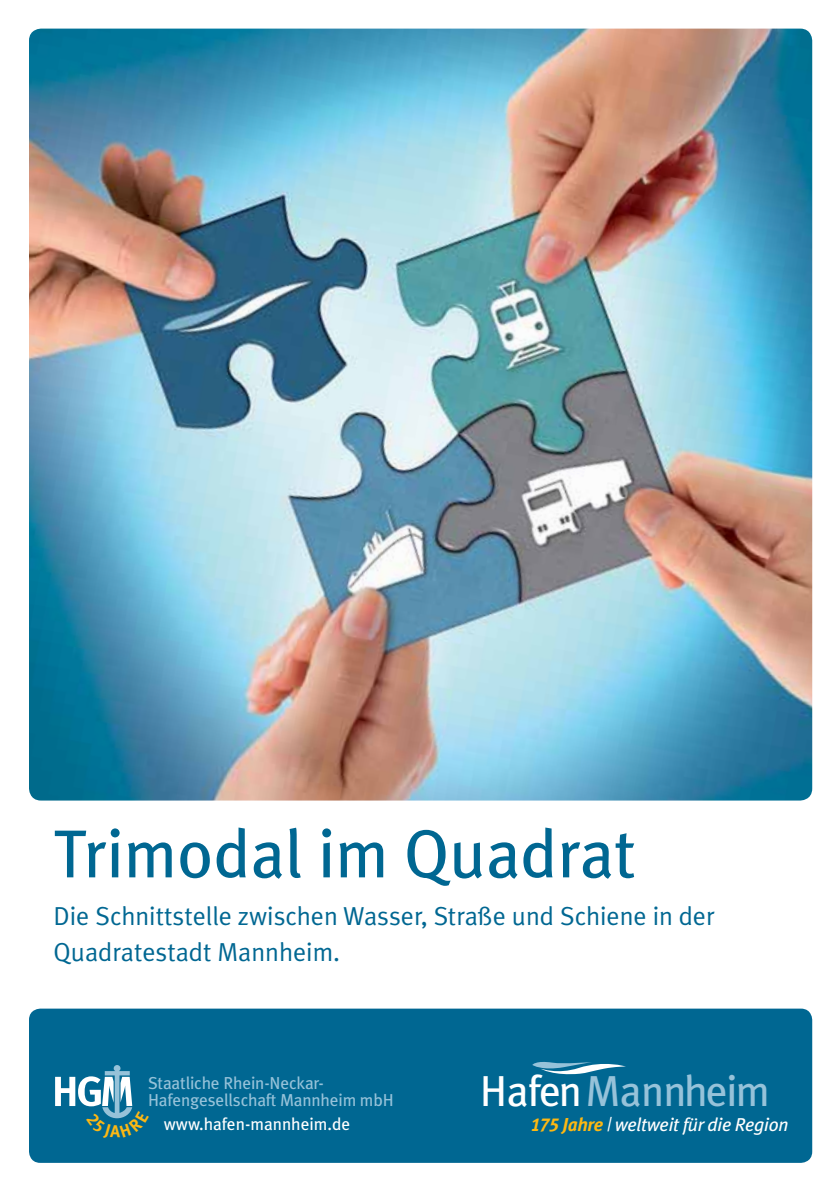
<style>
.page{position:relative;width:840px;height:1191px;background:#fff}
.page>*{position:absolute;margin:0;border:0;box-sizing:border-box;transform-origin:0 0}
.t1{font:67.8px "Meta Plus";color:#006792}
.t2{font:43.2px "Meta Plus";letter-spacing:-.025em;color:#96c2d9}
.t3{font:26px/36.8px "Meta Plus Normal";color:#006792}
.t4{font:italic 18.6px "Meta Plus";letter-spacing:-.015em;color:#fff}
.t5{font:17.2px/17.2px "Meta Plus";letter-spacing:-.01em;color:#96c2d9}
.t6{font:17.2px "Meta Plus";color:#fff}
.s1{color:#fff}
.s2{font-family:"Meta Plus Bold Caps";color:#fdb813}
.s3{font-weight:700;color:#fdb813}
.s4{font-family:"Meta Plus Normal"}
</style>
<div class="page">
<div style="left:29px;top:1008px;width:782px;height:154px;background:#006792;border-radius:11px"></div>
<img style="left:29px;top:29px;width:782px;height:771px;border-radius:12px">
<svg style="left:532px;top:1062px;width:93px;height:13px"></svg>
<svg style="left:55px;top:1065px;width:78px;height:54px"></svg>
<h1 class="t1" style="left:53px;top:821px;width:584px">Trimodal im Quadrat</h1>
<p class="t3" style="left:53px;top:897px;width:662px">Die Schnittstelle zwischen Wasser, Straße und Schiene in der<br>Quadratestadt Mannheim.</p>
<p class="t5" style="left:148px;top:1075px;width:247px">Staatliche Rhein-Neckar-<br>Hafengesellschaft Mannheim mbH</p>
<p class="t6" style="left:164px;top:1115px;width:188px">www.hafen-mannheim.de</p>
<h2 class="t2" style="left:479px;top:1069px;width:291px"><span class="s1">Hafen</span>Mannheim</h2>
<p class="t4" style="left:530px;top:1115px;width:259px"><span class="s2">175</span> <span class="s3">Jahre</span> <span class="s4">|</span> weltweit für die Region</p>
</div>
